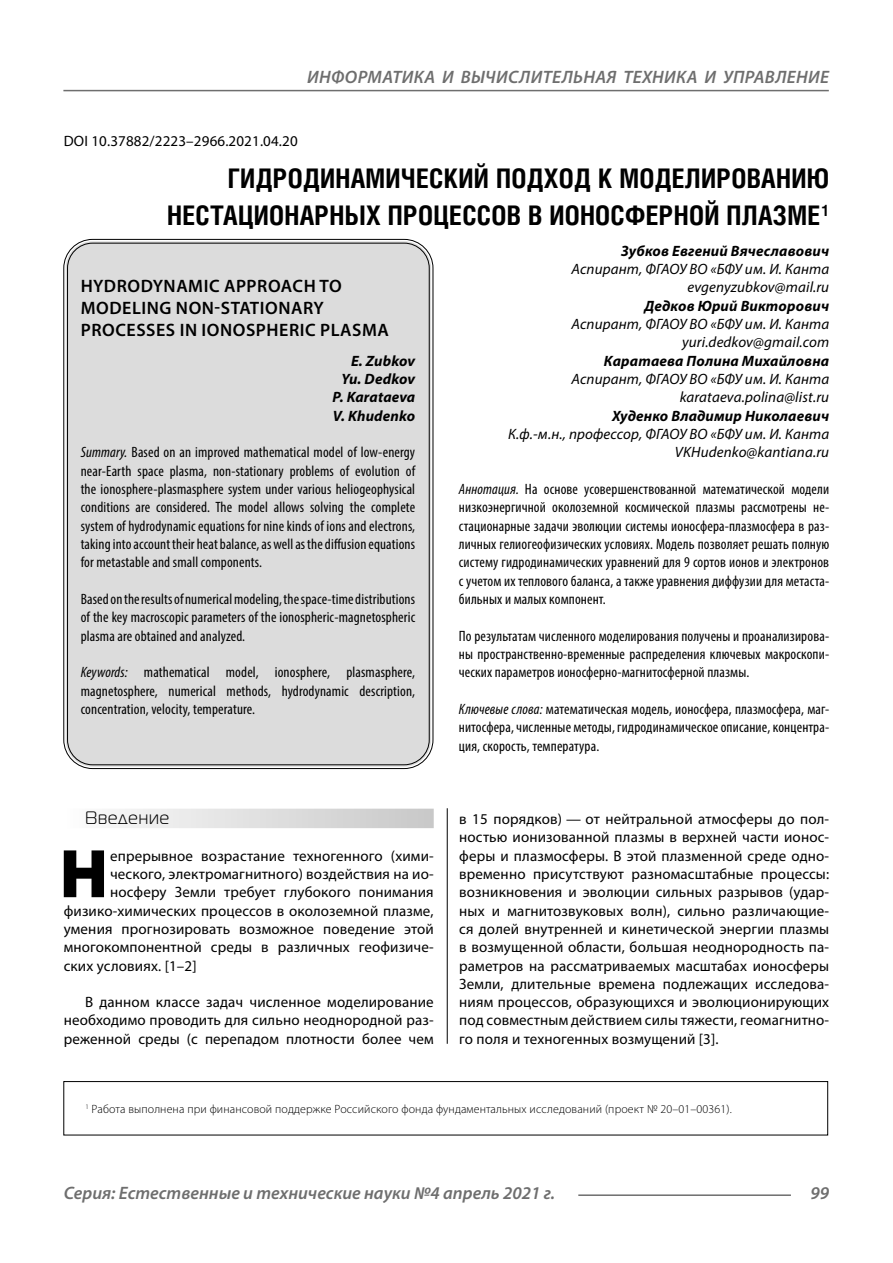
<style>
.page{position:relative;width:893px;height:1263px;background:#fff}
.page>*{position:absolute;margin:0;border:0;box-sizing:border-box;transform-origin:0 0}
.Bukvica{font:900 69.3px "Myriad Pro";color:#000}
.Header{font:700 27px/37.5px "Helios Cond C";letter-spacing:.01em;color:#000;text-align:right}
.t1{font:italic 600 18px "Myriad Pro";color:#6e6e6e}
.Header-eng{font:600 18px/21.6px "Myriad Pro";letter-spacing:.03em;color:#000}
.Subheader{font:18px "Magistral C";letter-spacing:.05em;color:#000}
.Annotation-rus{font:condensed 15px/18.3px "Myriad Pro";letter-spacing:.01em;color:#000;text-align:justify}
.Normal{font:15px/18.3px "Myriad Pro";letter-spacing:.01em;color:#000;text-align:justify}
.Annotation-eng{font:condensed 15px/18.3px "Myriad Pro";letter-spacing:.01em;color:#000;text-align:justify}
.Bukvica-2{font:15px "Myriad Pro";letter-spacing:.01em;color:#000}
.Author-doc{font:italic 15px "Myriad Pro";letter-spacing:.01em;color:#000}
.Author{font:italic 700 15px "Myriad Pro";letter-spacing:.01em;color:#000}
.Author-email{font:italic 15px "Myriad Pro";letter-spacing:.01em;color:#000}
.Author-eng{font:italic 700 15px "Myriad Pro";letter-spacing:.01em;color:#000}
.DOI{font:15px "Myriad Pro";letter-spacing:.01em;color:#000}
.Footnote{font:300 12px "Myriad Pro";letter-spacing:.01em;color:#000}
.s1{font-style:italic}
</style>
<div class="page">
<hr style="left:447px;top:787px;width:1px;height:257px;background:#000">
<div style="left:43px;top:787px;width:786px;height:21px;background:#fff"></div>
<div style="left:64px;top:809px;width:370px;height:19px;background:linear-gradient(to right,#fcfcfc,#c8c8c8)"></div>
<div style="left:63px;top:1081px;width:765px;height:54px;border:1px solid #000"></div>
<div style="left:66px;top:241px;width:365px;height:526px;background:#dcdcdc;border-radius:27px"></div>
<hr style="left:578px;top:1194px;width:213px;height:2px;background:#6e6e6e">
<hr style="left:63px;top:90px;width:766px;height:1px;background:#6e6e6e">
<p class="t1" style="left:307px;top:66px;width:25px">Информатика</p>
<p class="t1" style="left:442px;top:66px;width:55px">и вычислител</p>
<p class="t1" style="left:573px;top:66px;width:23px">ьная</p>
<p class="t1" style="left:623px;top:66px;width:12px">техника</p>
<p class="t1" style="left:705px;top:66px;width:31px">и управление</p>
<p class="DOI" style="left:64px;top:132px;width:235px">DOI 10.37882/2223–2966.2021.04.20</p>
<p class="Header" style="left:167px;top:159px;width:663px">ГИДРОДИНАМИЧЕСКИЙ ПОДХОД К МОДЕЛИРОВАНИЮ<br>НЕСТАЦИОНАРНЫХ ПРОЦЕССОВ В ИОНОСФЕРНОЙ ПЛАЗМЕ<sup>1</sup></p>
<p class="Author" style="left:621px;top:241px;width:210px">Зубков Евгений Вячеславович</p>
<p class="Author-doc" style="left:571px;top:260px;width:259px">Аспирант, ФГАОУ ВО «БФУ им. И. Канта</p>
<p class="Author-email" style="left:687px;top:278px;width:143px">evgenyzubkov@mail.ru</p>
<p class="Author" style="left:644px;top:296px;width:186px">Дедков Юрий Викторович</p>
<p class="Author-doc" style="left:571px;top:315px;width:259px">Аспирант, ФГАОУ ВО «БФУ им. И. Канта</p>
<p class="Author-email" style="left:682px;top:333px;width:149px">yuri.dedkov@gmail.com</p>
<p class="Author" style="left:604px;top:351px;width:227px">Каратаева Полина Михайловна</p>
<p class="Author-doc" style="left:571px;top:370px;width:259px">Аспирант, ФГАОУ ВО «БФУ им. И. Канта</p>
<p class="Author-email" style="left:680px;top:388px;width:151px">karataeva.polina@list.ru</p>
<p class="Author" style="left:612px;top:406px;width:219px">Худенко Владимир Николаевич</p>
<p class="Author-doc" style="left:508px;top:425px;width:323px">К.ф.-м.н., профессор, ФГАОУ ВО «БФУ им. И. Канта</p>
<p class="Author-email" style="left:675px;top:443px;width:156px">VKHudenko@kantiana.ru</p>
<p class="Annotation-rus" style="left:459px;top:480px;width:372px"><span class="s1">Аннотация.</span> На основе усовершенствованной математической модели низкоэнергичной околоземной космической плазмы рассмотрены не&shy;стационарные задачи эволюции системы ионосфера-плазмосфера в раз&shy;личных гелиогеофизических условиях. Модель позволяет решать полную систему гидродинамических уравнений для 9 сортов ионов и электронов с учетом их теплового баланса, а также уравнения диффузии для метаста&shy;бильных и малых компонент.</p>
<p class="Annotation-rus" style="left:459px;top:626px;width:372px">По результатам численного моделирования получены и проанализирова&shy;ны пространственно-временные распределения ключевых макроскопи&shy;ческих параметров ионосферно-магнитосферной плазмы.</p>
<p class="Annotation-rus" style="left:459px;top:700px;width:372px"><span class="s1">Ключевые слова:</span> математическая модель, ионосфера, плазмосфера, маг&shy;нитосфера, численные методы, гидродинамическое описание, концентра&shy;ция, скорость, температура.</p>
<p class="Header-eng" style="left:81px;top:275px;width:309px">HYDRODYNAMIC APPROACH TO<br>MODELING NON-STATIONARY<br>PROCESSES IN IONOSPHERIC PLASMA</p>
<p class="Author-eng" style="left:351px;top:351px;width:66px">E. Zubkov</p>
<p class="Author-eng" style="left:342px;top:369px;width:75px">Yu. Dedkov</p>
<p class="Author-eng" style="left:332px;top:388px;width:84px">P. Karataeva</p>
<p class="Author-eng" style="left:333px;top:406px;width:84px">V. Khudenko</p>
<p class="Annotation-eng" style="left:81px;top:443px;width:336px"><span class="s1">Summary.</span> Based on an improved mathematical model of low-energy near-Earth space plasma, non-stationary problems of evolution of the ionosphere-plasmasphere system under various heliogeophysical conditions are considered. The model allows solving the complete system of hydrodynamic equations for nine kinds of ions and electrons, taking into account their heat balance, as well as the diffusion equations for metastable and small components.</p>
<p class="Annotation-eng" style="left:81px;top:590px;width:336px">Based on the results of numerical modeling, the space-time distributions of the key macroscopic parameters of the ionospheric-magnetospheric plasma are obtained and analyzed.</p>
<p class="Annotation-eng" style="left:81px;top:663px;width:336px"><span class="s1">Keywords:</span> mathematical model, ionosphere, plasmasphere, magnetosphere, numerical methods, hydrodynamic description, concentration, velocity, temperature.</p>
<p class="Subheader" style="left:85px;top:808px;width:86px">Введение</p>
<p class="Bukvica" style="left:59px;top:827px;width:50px">Н</p>
<p class="Bukvica-2" style="left:110px;top:846px;width:325px">епрерывное возрастание техногенного (хими-</p>
<p class="Bukvica-2" style="left:110px;top:864px;width:325px">ческого, электромагнитного) воздействия на ио-</p>
<p class="Bukvica-2" style="left:110px;top:883px;width:325px">носферу Земли требует глубокого понимания</p>
<p class="Bukvica-2" style="left:64px;top:901px;width:371px">физико-химических процессов в околоземной плазме,</p>
<p class="Bukvica-2" style="left:64px;top:919px;width:371px">умения прогнозировать возможное поведение этой</p>
<p class="Bukvica-2" style="left:64px;top:938px;width:371px">многокомпонентной среды в различных геофизиче-</p>
<p class="Bukvica-2" style="left:64px;top:956px;width:134px">ских условиях. [1–2]</p>
<p class="Normal" style="left:64px;top:993px;width:371px;text-indent:21px">В данном классе задач численное моделирование необходимо проводить для сильно неоднородной раз&shy;реженной среды (с перепадом плотности более чем</p>
<p class="Normal" style="left:459px;top:809px;width:371px">в 15 порядков) — от нейтральной атмосферы до пол&shy;ностью ионизованной плазмы в верхней части ионос&shy;феры и плазмосферы. В этой плазменной среде одно&shy;временно присутствуют разномасштабные процессы: возникновения и эволюции сильных разрывов (удар&shy;ных и магнитозвуковых волн), сильно различающие&shy;ся долей внутренней и кинетической энергии плазмы в возмущенной области, большая неоднородность па&shy;раметров на рассматриваемых масштабах ионосферы Земли, длительные времена подлежащих исследова&shy;ниям процессов, образующихся и эволюционирующих под совместным действием силы тяжести, геомагнитно&shy;го поля и техногенных возмущений [3].</p>
<p class="Footnote" style="left:85px;top:1101px;width:648px"><sup>1</sup> Работа выполнена при финансовой поддержке Российского фонда фундаментальных исследований (проект № 20–01–00361).</p>
<p class="t1" style="left:64px;top:1182px;width:493px">Серия: Естественные и технические науки №4 апрель 2021 г.</p>
<p class="t1" style="left:810px;top:1182px;width:20px">99</p>
</div>
